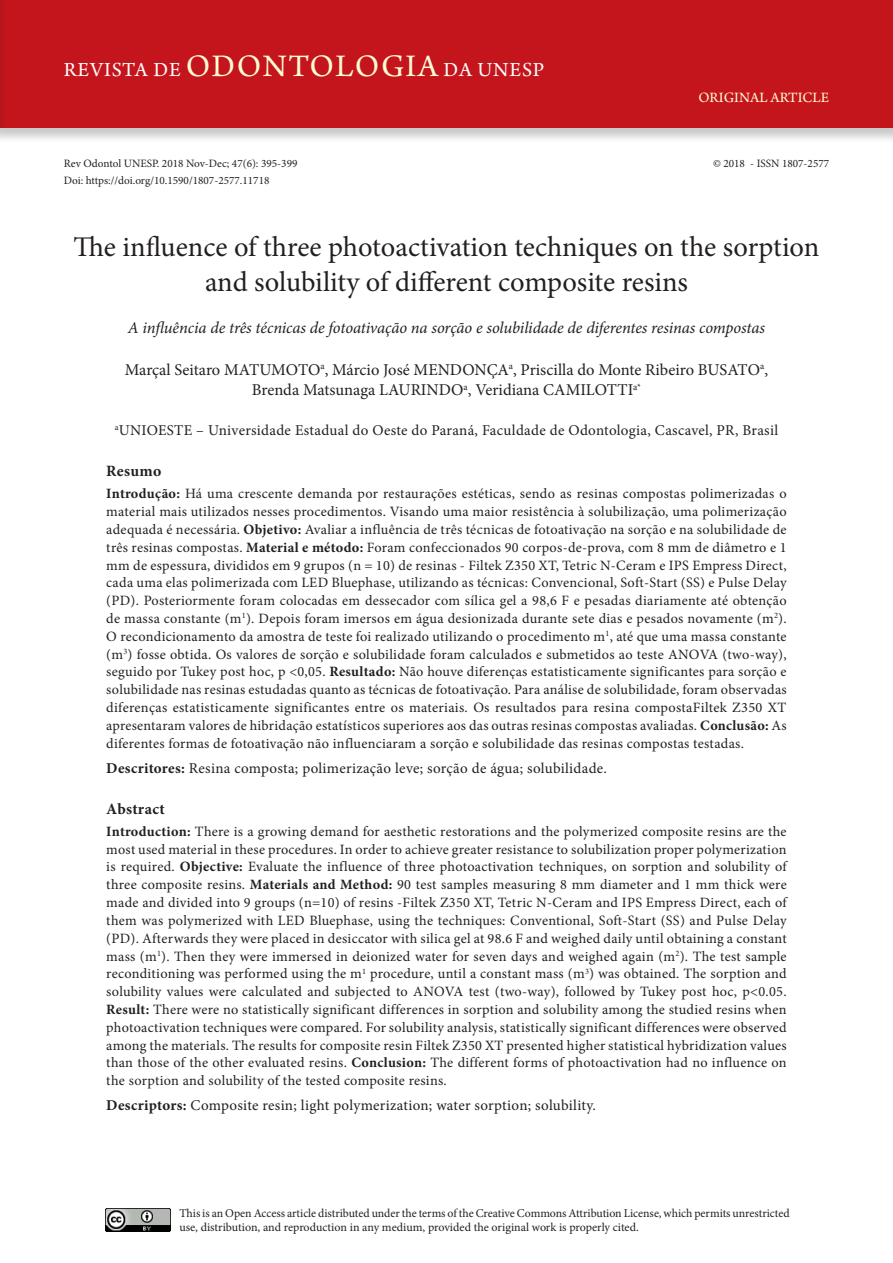
<style>
.page{position:relative;width:893px;height:1263px;background:#fff}
.page>*{position:absolute;margin:0;border:0;box-sizing:border-box;transform-origin:0 0}
.ArticleTitle{font:28.5px/35px "Minion Pro";color:#231f20;text-align:center}
.t1{font:21px "Arno Pro";letter-spacing:.04em;color:#fff}
.Authors{font:16.5px/20.5px "Minion Pro";color:#231f20;text-align:center}
.ArticleTitle-Trans1{font:italic 16.5px "Minion Pro";letter-spacing:-.005em;color:#231f20}
.AbstractTitle{font:700 15.75px "Minion Pro";letter-spacing:.02em;color:#231f20}
.AbstractTitle-Trans1{font:700 15.75px "Minion Pro";letter-spacing:.02em;color:#231f20}
.Affiliations{font:15px "Minion Pro";letter-spacing:.02em;color:#231f20}
.Keywords{font:15px "Minion Pro";letter-spacing:.02em;color:#231f20}
.Keywords-Trans1{font:15px "Minion Pro";letter-spacing:.02em;color:#231f20}
.t2{font:15px "Arno Pro";color:#fffcd5}
.Abstract-Trans1{font:14.25px/17.9px "Minion Pro";letter-spacing:.02em;color:#231f20;text-align:justify}
.Abstract{font:14.25px/17.9px "Minion Pro";letter-spacing:.015em;color:#231f20;text-align:justify}
.LicenseParaAlt{font:12px/14.4px "Minion Pro";color:#231f20}
.t3{font:11.25px "Minion Pro";color:#231f20}
.s1{font-size:33px;color:#fffcd5}
.s2{font-weight:700}
</style>
<div class="page">
<div style="left:0;top:0;width:893px;height:144px;background:#231f20;opacity:.25"></div>
<div style="left:0;top:0;width:893px;height:128px;background:#c4151c"></div>
<div style="left:0;top:0;width:8px;height:144px;background:#231f20;opacity:.25"></div>
<hr style="left:0;top:0;width:1px;height:128px;background:#c4151c">
<img style="left:105px;top:1208px;width:66px;height:23px">
<h2 class="t1" style="left:64px;top:58px;width:482px">REVISTA DE <span class="s1">ODONTOLOGIA</span> DA UNESP</h2>
<p class="t2" style="left:698px;top:89px;width:132px">ORIGINAL ARTICLE</p>
<p class="t3" style="left:64px;top:156px;width:235px">Rev Odontol UNESP. 2018 Nov-Dec; 47(6): 395-399</p>
<p class="t3" style="left:713px;top:156px;width:118px">© 2018 - ISSN 1807-2577</p>
<p class="t3" style="left:64px;top:173px;width:207px">Doi: https://doi.org/10.1590/1807-2577.11718</p>
<p class="ArticleTitle" style="left:74px;top:230px;width:747px">The influence of three photoactivation techniques on the sorption and solubility of different composite resins</p>
<p class="ArticleTitle-Trans1" style="left:128px;top:316px;width:639px">A influência de três técnicas de fotoativação na sorção e solubilidade de diferentes resinas compostas</p>
<p class="Authors" style="left:125px;top:359px;width:645px">Marçal Seitaro MATUMOTO<sup>a</sup>, Márcio José MENDONÇA<sup>a</sup>, Priscilla do Monte Ribeiro BUSATO<sup>a</sup>,<br>Brenda Matsunaga LAURINDO<sup>a</sup>, Veridiana CAMILOTTI<sup>a*</sup></p>
<p class="Affiliations" style="left:115px;top:420px;width:665px"><sup>a</sup>UNIOESTE – Universidade Estadual do Oeste do Paraná, Faculdade de Odontologia, Cascavel, PR, Brasil</p>
<p class="AbstractTitle-Trans1" style="left:106px;top:460px;width:56px">Resumo</p>
<p class="Abstract-Trans1" style="left:106px;top:485px;width:682px"><span class="s2">Introdução:</span> Há uma crescente demanda por restaurações estéticas, sendo as resinas compostas polimerizadas o material mais utilizados nesses procedimentos. Visando uma maior resistência à solubilização, uma polimerização adequada é necessária. <span class="s2">Objetivo:</span> Avaliar a influência de três técnicas de fotoativação na sorção e na solubilidade de três resinas compostas. <span class="s2">Material e método:</span> Foram confeccionados 90 corpos-de-prova, com 8 mm de diâmetro e 1 mm de espessura, divididos em 9 grupos (n = 10) de resinas - Filtek Z350 XT, Tetric N-Ceram e IPS Empress Direct, cada uma elas polimerizada com LED Bluephase, utilizando as técnicas: Convencional, Soft-Start (SS) e Pulse Delay (PD). Posteriormente foram colocadas em dessecador com sílica gel a 98,6 F e pesadas diariamente até obtenção de massa constante (m<sup>1</sup>). Depois foram imersos em água desionizada durante sete dias e pesados novamente (m<sup>2</sup>).<br>O recondicionamento da amostra de teste foi realizado utilizando o procedimento m<sup>1</sup>, até que uma massa constante (m<sup>3</sup>) fosse obtida. Os valores de sorção e solubilidade foram calculados e submetidos ao teste ANOVA (two-way), seguido por Tukey post hoc, p &lt;0,05. <span class="s2">Resultado:</span> Não houve diferenças estatisticamente significantes para sorção e solubilidade nas resinas estudadas quanto as técnicas de fotoativação. Para análise de solubilidade, foram observadas diferenças estatisticamente significantes entre os materiais. Os resultados para resina compostaFiltek Z350 XT apresentaram valores de hibridação estatísticos superiores aos das outras resinas compostas avaliadas. <span class="s2">Conclusão:</span> As diferentes formas de fotoativação não influenciaram a sorção e solubilidade das resinas compostas testadas.</p>
<p class="Keywords-Trans1" style="left:106px;top:758px;width:502px"><span class="s2">Descritores:</span> Resina composta; polimerização leve; sorção de água; solubilidade.</p>
<p class="AbstractTitle" style="left:106px;top:797px;width:60px">Abstract</p>
<p class="Abstract" style="left:106px;top:822px;width:682px"><span class="s2">Introduction:</span> There is a growing demand for aesthetic restorations and the polymerized composite resins are the most used material in these procedures. In order to achieve greater resistance to solubilization proper polymerization is required. <span class="s2">Objective:</span> Evaluate the influence of three photoactivation techniques, on sorption and solubility of three composite resins. <span class="s2">Materials and Method:</span> 90 test samples measuring 8 mm diameter and 1 mm thick were made and divided into 9 groups (n=10) of resins -Filtek Z350 XT, Tetric N-Ceram and IPS Empress Direct, each of them was polymerized with LED Bluephase, using the techniques: Conventional, Soft-Start (SS) and Pulse Delay (PD). Afterwards they were placed in desiccator with silica gel at 98.6 F and weighed daily until obtaining a constant mass (m<sup>1</sup>). Then they were immersed in deionized water for seven days and weighed again (m<sup>2</sup>). The test sample reconditioning was performed using the m<sup>1</sup> procedure, until a constant mass (m<sup>3</sup>) was obtained. The sorption and solubility values were calculated and subjected to ANOVA test (two-way), followed by Tukey post hoc, p&lt;0.05.<br><span class="s2">Result:</span> There were no statistically significant differences in sorption and solubility among the studied resins when photoactivation techniques were compared. For solubility analysis, statistically significant differences were observed among the materials. The results for composite resin Filtek Z350 XT presented higher statistical hybridization values than those of the other evaluated resins. <span class="s2">Conclusion:</span> The different forms of photoactivation had no influence on the sorption and solubility of the tested composite resins.</p>
<p class="Keywords" style="left:106px;top:1095px;width:491px"><span class="s2">Descriptors:</span> Composite resin; light polymerization; water sorption; solubility.</p>
<p class="LicenseParaAlt" style="left:179px;top:1206px;width:612px">This is an Open Access article distributed under the terms of the Creative Commons Attribution License, which permits unrestricted use, distribution, and reproduction in any medium, provided the original work is properly cited.</p>
</div>
